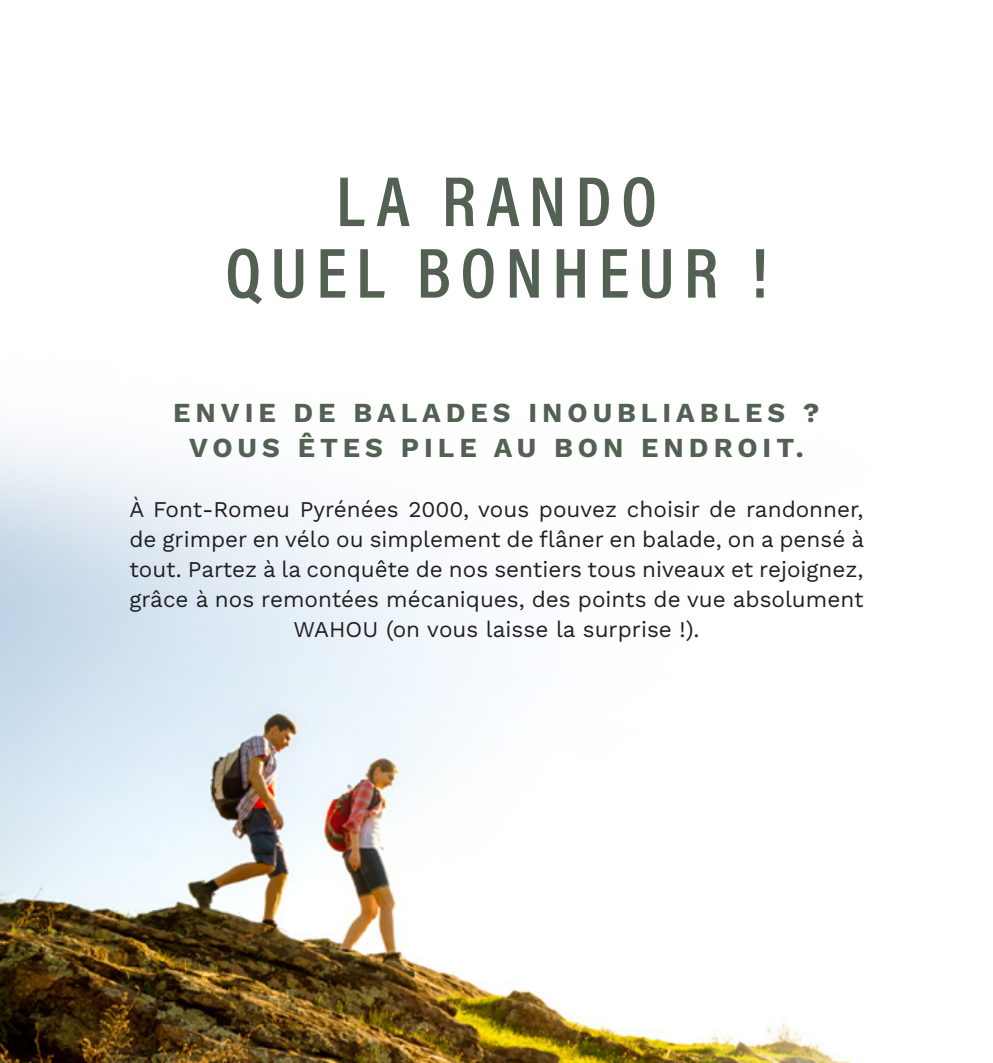
<style>
.page{position:relative;width:993px;height:1063px;background:#fff}
.page>*{position:absolute;margin:0;border:0;box-sizing:border-box;transform-origin:0 0}
.t1{font:71.5px "Acumin Variable Concept";letter-spacing:.13em;color:#526152}
.t2{font:700 27.5px "Work Sans";letter-spacing:.18em;color:#526152}
.t3{font:22.5px/30px "Work Sans";color:#231f20;text-align:center}
</style>
<div class="page">
<img style="left:0;top:437px;width:851px;height:626px">
<p class="t1" style="left:336px;top:152px;width:322px">LA RANDO</p>
<p class="t1" style="left:225px;top:224px;width:544px">QUEL BONHEUR !</p>
<p class="t2" style="left:173px;top:392px;width:647px">ENVIE DE BALADES INOUBLIABLES ?</p>
<p class="t2" style="left:189px;top:427px;width:616px">VOUS ÊTES PILE AU BON ENDROIT.</p>
<p class="t3" style="left:129px;top:494px;width:735px">À Font-Romeu Pyrénées 2000, vous pouvez choisir de randonner, de grimper en vélo ou simplement de flâner en balade, on a pensé à tout. Partez à la conquête de nos sentiers tous niveaux et rejoignez, grâce à nos remontées mécaniques, des points de vue absolument WAHOU (on vous laisse la surprise !).</p>
</div>
